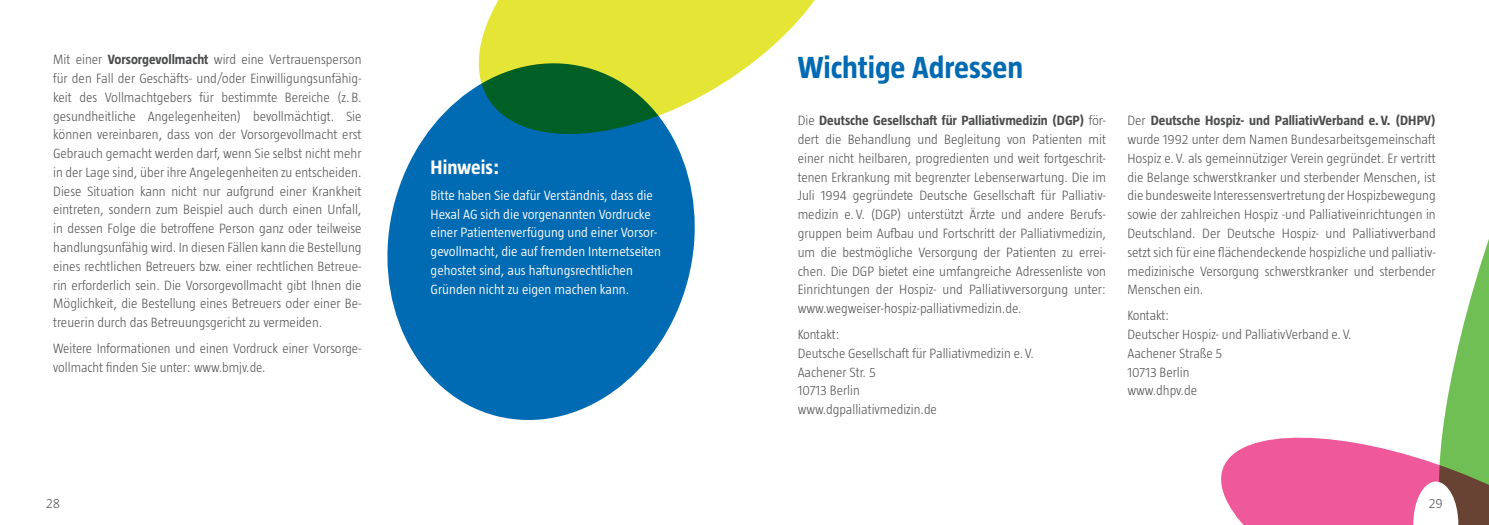
<style>
.page{position:relative;width:1489px;height:525px;background:#fff}
.page>*{position:absolute;margin:0;border:0;box-sizing:border-box;transform-origin:0 0}
.t1{font:700 31.25px "Taz Hexal";color:#006ab2}
.t2{font:700 20px "Taz Hexal";color:#fff}
.t3{font:300 13.75px/18.8px "Taz Hexal";color:#4b4c4d;text-align:justify}
.t4{font:300 13.75px/18.8px "Taz Hexal";color:#fff}
.s1{font-weight:700}
</style>
<div class="page">
<svg style="left:480px;top:0;width:335px;height:90px;fill:#e5e535"></svg>
<svg style="left:1443px;top:242px;width:45px;height:184px;fill:#6fbf54"></svg>
<svg style="left:387px;top:46px;width:325px;height:374px;fill:#006ab2"></svg>
<svg style="left:1221px;top:426px;width:267px;height:98px"></svg>
<p class="t3" style="left:53px;top:50px;width:310px">Mit einer <span class="s1">Vorsorgevollmacht</span> wird eine Vertrauensperson für den Fall der Geschäfts- und/oder Einwilligungsunfähig&shy;keit des Vollmachtgebers für bestimmte Bereiche (z.B. gesundheitliche Angelegenheiten) bevollmächtigt. Sie können vereinbaren, dass von der Vorsorgevollmacht erst Gebrauch gemacht werden darf, wenn Sie selbst nicht mehr in der Lage sind, über ihre Angelegenheiten zu entscheiden.<br>Diese Situation kann nicht nur aufgrund einer Krankheit eintreten, sondern zum Beispiel auch durch einen Unfall, in dessen Folge die betroffene Person ganz oder teilweise handlungsunfähig wird. In diesen Fällen kann die Bestellung eines rechtlichen Betreuers bzw. einer rechtlichen Betreue&shy;rin erforderlich sein. Die Vorsorgevollmacht gibt Ihnen die Möglichkeit, die Bestellung eines Betreuers oder einer Be&shy;treuerin durch das Betreuungsgericht zu vermeiden.</p>
<p class="t3" style="left:53px;top:338px;width:310px">Weitere Informationen und einen Vordruck einer Vorsorge&shy;vollmacht finden Sie unter: www.bmjv.de.</p>
<h2 class="t2" style="left:430px;top:156px;width:70px">Hinweis:</h2>
<p class="t4" style="left:430px;top:185px;width:232px">Bitte haben Sie dafür Verständnis, dass die Hexal AG sich die vorgenannten Vordrucke einer Patientenverfügung und einer Vorsor&shy;gevollmacht, die auf fremden Internetseiten gehostet sind, aus haftungsrechtlichen Gründen nicht zu eigen machen kann.</p>
<h1 class="t1" style="left:797px;top:50px;width:227px">Wichtige Adressen</h1>
<p class="t3" style="left:797px;top:111px;width:310px">Die <span class="s1">Deutsche Gesellschaft für Palliativmedizin (DGP)</span> för&shy;dert die Behandlung und Begleitung von Patienten mit einer nicht heilbaren, progredienten und weit fortgeschrit&shy;tenen Erkrankung mit begrenzter Lebenserwartung. Die im Juli 1994 gegründete Deutsche Gesellschaft für Palliativ&shy;medizin e.V. (DGP) unterstützt Ärzte und andere Berufs&shy;gruppen beim Aufbau und Fortschritt der Palliativmedizin, um die bestmögliche Versorgung der Patienten zu errei&shy;chen. Die DGP bietet eine umfangreiche Adressenliste von Einrichtungen der Hospiz- und Palliativversorgung unter: www.wegweiser-hospiz-palliativmedizin.de.</p>
<p class="t3" style="left:797px;top:324px;width:238px;text-align:left">Kontakt:<br>Deutsche Gesellschaft für Palliativmedizin e.V.<br>Aachener Str. 5<br>10713 Berlin<br>www.dgpalliativmedizin.de</p>
<p class="t3" style="left:1127px;top:111px;width:310px">Der <span class="s1">Deutsche Hospiz- und PalliativVerband e.V. (DHPV) </span>wurde 1992 unter dem Namen Bundesarbeitsgemeinschaft Hospiz e.V. als gemeinnütziger Verein gegründet. Er vertritt die Belange schwerstkranker und sterbender Menschen, ist die bundesweite Interessensvertretung der Hospizbewegung sowie der zahlreichen Hospiz -und Palliativeinrichtungen in Deutschland. Der Deutsche Hospiz- und Palliativverband setzt sich für eine flächendeckende hospizliche und palliativ&shy;medizinische Versorgung schwerstkranker und sterbender Menschen ein.</p>
<p class="t3" style="left:1127px;top:306px;width:226px;text-align:left">Kontakt:<br>Deutscher Hospiz- und PalliativVerband e.V.<br>Aachener Straße 5<br>10713 Berlin<br>www.dhpv.de</p>
<p class="t3" style="left:46px;top:494px;width:16px">28</p>
<p class="t3" style="left:1428px;top:494px;width:15px">29</p>
</div>
